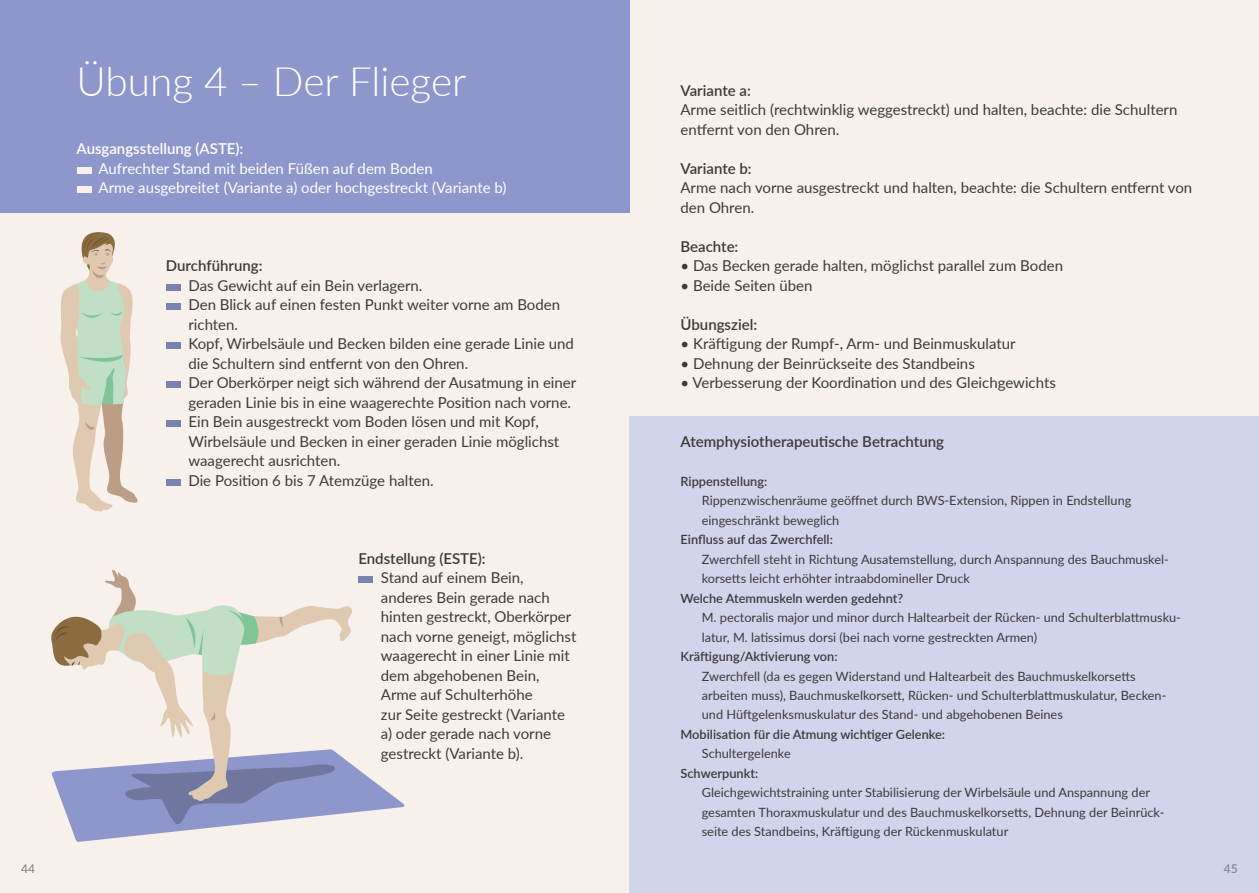
<style>
.page{position:relative;width:1259px;height:893px;background:#f8f1eb}
.page>*{position:absolute;margin:0;border:0;box-sizing:border-box;transform-origin:0 0}
.t1{font:300 40.5px "Lato";color:#fff}
.t2{font:15px/19.5px "Lato";color:#3b3b3a}
.t3{font:600 15px "Lato";color:#3b3b3a}
.t4{font:15px/19.5px "Lato";color:#fff}
.t5{font:600 15px "Lato";color:#fff}
.t6{font:12.75px/19.5px "Lato";color:#3b3b3a}
.t7{font:600 12.75px "Lato";color:#3b3b3a}
.t8{font:12px "Lato";color:#7b7b7a}
</style>
<div class="page">
<div style="left:629px;top:416px;width:630px;height:477px;background:#d2d4ec"></div>
<div style="left:0;top:0;width:629px;height:212px;background:#8e97cb"></div>
<svg style="left:61px;top:232px;width:77px;height:279px"></svg>
<svg style="left:51px;top:570px;width:354px;height:272px"></svg>
<div style="left:77px;top:167px;width:14px;height:6px;background:#f8f1eb"></div>
<div style="left:77px;top:187px;width:14px;height:6px;background:#f8f1eb"></div>
<div style="left:166px;top:284px;width:15px;height:6px;background:#7a83af"></div>
<div style="left:166px;top:304px;width:15px;height:6px;background:#7a83af"></div>
<div style="left:166px;top:343px;width:15px;height:6px;background:#7a83af"></div>
<div style="left:166px;top:382px;width:15px;height:6px;background:#7a83af"></div>
<div style="left:166px;top:421px;width:15px;height:6px;background:#7a83af"></div>
<div style="left:166px;top:479px;width:15px;height:6px;background:#7a83af"></div>
<div style="left:358px;top:577px;width:15px;height:6px;background:#7a83af"></div>
<h1 class="t1" style="left:77px;top:54px;width:391px">Übung 4 – Der Flieger</h1>
<p class="t5" style="left:77px;top:138px;width:168px">Ausgangsstellung (ASTE):</p>
<p class="t4" style="left:99px;top:158px;width:409px">Aufrechter Stand mit beiden Füßen auf dem Boden<br>Arme ausgebreitet (Variante a) oder hochgestreckt (Variante b)</p>
<p class="t3" style="left:166px;top:255px;width:98px">Durchführung:</p>
<p class="t2" style="left:188px;top:275px;width:389px">Das Gewicht auf ein Bein verlagern.<br>Den Blick auf einen festen Punkt weiter vorne am Boden richten.<br>Kopf, Wirbelsäule und Becken bilden eine gerade Linie und die Schultern sind entfernt von den Ohren.<br>Der Oberkörper neigt sich während der Ausatmung in einer geraden Linie bis in eine waagerechte Position nach vorne.<br>Ein Bein ausgestreckt vom Boden lösen und mit Kopf, Wirbelsäule und Becken in einer geraden Linie möglichst waagerecht ausrichten.<br>Die Position 6 bis 7 Atemzüge halten.</p>
<p class="t3" style="left:358px;top:547px;width:129px">Endstellung (ESTE):</p>
<p class="t2" style="left:381px;top:567px;width:197px">Stand auf einem Bein, anderes Bein gerade nach hinten gestreckt, Oberkörper nach vorne geneigt, möglichst waagerecht in einer Linie mit dem abgehobenen Bein,<br>Arme auf Schulterhöhe<br>zur Seite gestreckt (Variante a) oder gerade nach vorne gestreckt (Variante b).</p>
<p class="t3" style="left:680px;top:79px;width:72px">Variante a:</p>
<p class="t2" style="left:680px;top:99px;width:498px">Arme seitlich (rechtwinklig weggestreckt) und halten, beachte: die Schultern entfernt von den Ohren.</p>
<p class="t3" style="left:680px;top:157px;width:73px">Variante b:</p>
<p class="t2" style="left:680px;top:177px;width:513px">Arme nach vorne ausgestreckt und halten, beachte: die Schultern entfernt von den Ohren.</p>
<p class="t3" style="left:680px;top:235px;width:59px">Beachte:</p>
<p class="t2" style="left:680px;top:255px;width:384px">• Das Becken gerade halten, möglichst parallel zum Boden</p>
<p class="t2" style="left:680px;top:275px;width:133px">• Beide Seiten üben</p>
<p class="t3" style="left:680px;top:313px;width:78px">Übungsziel:</p>
<p class="t2" style="left:680px;top:333px;width:336px">• Kräftigung der Rumpf-, Arm- und Beinmuskulatur</p>
<p class="t2" style="left:680px;top:353px;width:296px">• Dehnung der Beinrückseite des Standbeins</p>
<p class="t2" style="left:680px;top:372px;width:377px">• Verbesserung der Koordination und des Gleichgewichts</p>
<p class="t3" style="left:680px;top:430px;width:265px">Atemphysiotherapeutische Betrachtung</p>
<p class="t7" style="left:680px;top:472px;width:88px">Rippenstellung:</p>
<p class="t6" style="left:702px;top:490px;width:431px">Rippenzwischenräume geöffnet durch BWS-Extension, Rippen in Endstellung eingeschränkt beweglich</p>
<p class="t7" style="left:680px;top:530px;width:154px">Einfluss auf das Zwerchfell:</p>
<p class="t6" style="left:702px;top:549px;width:468px">Zwerchfell steht in Richtung Ausatemstellung, durch Anspannung des Bauchmuskel&shy;korsetts leicht erhöhter intraabdomineller Druck</p>
<p class="t7" style="left:680px;top:589px;width:224px">Welche Atemmuskeln werden gedehnt?</p>
<p class="t6" style="left:702px;top:607px;width:481px">M. pectoralis major und minor durch Haltearbeit der Rücken- und Schulterblattmusku&shy;latur, M. latissimus dorsi (bei nach vorne gestreckten Armen)</p>
<p class="t7" style="left:680px;top:647px;width:159px">Kräftigung/Aktivierung von:</p>
<p class="t6" style="left:702px;top:666px;width:466px">Zwerchfell (da es gegen Widerstand und Haltearbeit des Bauchmuskelkorsetts arbeiten muss), Bauchmuskelkorsett, Rücken- und Schulterblattmuskulatur, Becken&shy;und Hüftgelenksmuskulatur des Stand- und abgehobenen Beines</p>
<p class="t7" style="left:680px;top:725px;width:266px">Mobilisation für die Atmung wichtiger Gelenke:</p>
<p class="t6" style="left:702px;top:743px;width:90px">Schultergelenke</p>
<p class="t7" style="left:680px;top:764px;width:79px">Schwerpunkt:</p>
<p class="t6" style="left:702px;top:782px;width:463px">Gleichgewichtstraining unter Stabilisierung der Wirbelsäule und Anspannung der gesamten Thoraxmuskulatur und des Bauchmuskelkorsetts, Dehnung der Beinrück&shy;seite des Standbeins, Kräftigung der Rückenmuskulatur</p>
<p class="t8" style="left:21px;top:860px;width:15px">44</p>
<p class="t8" style="left:1223px;top:860px;width:15px">45</p>
</div>
